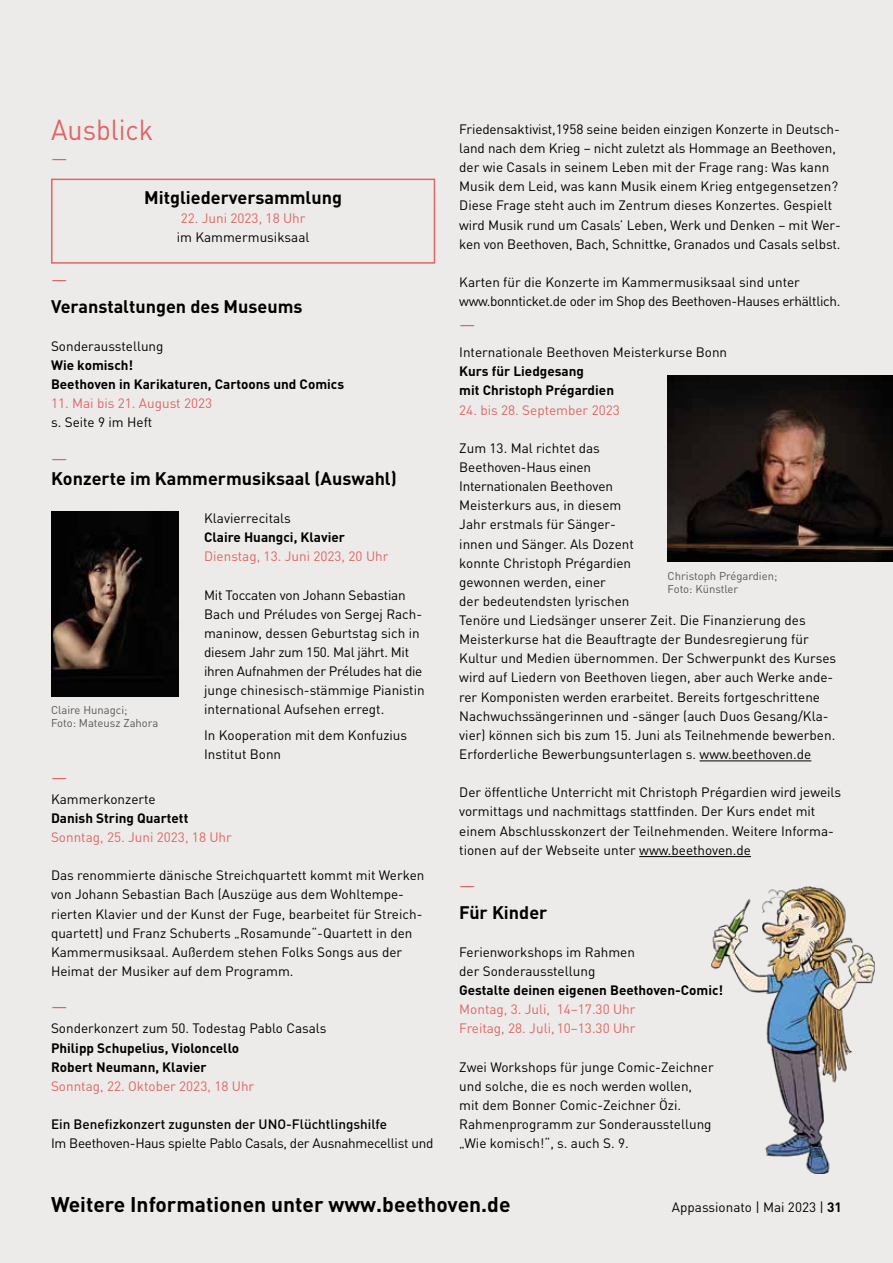
<style>
.page{position:relative;width:893px;height:1263px;background:#ecebea}
.page>*{position:absolute;margin:0;border:0;box-sizing:border-box;transform-origin:0 0}
.t1{font:28.65px "DIN Pro";color:#dd6766;scale:.94 1}
.t2{font:700 21px "DIN Pro";color:#000}
.t3{font:700 18px "DIN Pro";color:#000}
.t4{font:18px "DIN Pro";color:#dd6766}
.t5{font:13.5px/19.2px "DIN Pro";color:#000}
.t6{font:700 13.5px/19.2px "DIN Pro";color:#000}
.t7{font:13.5px/19.2px "DIN Pro";color:#dd6766}
.t8{font:13.5px/19.2px "DIN Pro";letter-spacing:-.025em;color:#000}
.t9{font:13.5px "DIN Pro";letter-spacing:-.02em;color:#000}
.t10{font:500 13.5px "DIN Pro";color:#000}
.t11{font:11.25px/12.8px "DIN Pro";color:#575756}
.s1{font-weight:700}
</style>
<div class="page">
<hr style="left:700px;top:760px;width:111px;height:1px;background:#000">
<hr style="left:639px;top:856px;width:112px;height:1px;background:#000">
<img style="left:711px;top:886px;width:163px;height:288px">
<img style="left:668px;top:375px;width:225px;height:186px">
<img style="left:51px;top:511px;width:128px;height:185px">
<div style="left:51px;top:179px;width:384px;height:85px;border:2px solid #dd6766"></div>
<h1 class="t1" style="left:51px;top:110px;width:110px">Ausblick</h1>
<h3 class="t4" style="left:51px;top:147px;width:18px">—</h3>
<h3 class="t3" style="left:144px;top:185px;width:199px">Mitgliederversammlung</h3>
<p class="t7" style="left:181px;top:208px;width:126px">22. Juni 2023, 18 Uhr</p>
<p class="t5" style="left:177px;top:227px;width:134px">im Kammermusiksaal</p>
<h3 class="t4" style="left:51px;top:268px;width:18px">—</h3>
<h3 class="t3" style="left:51px;top:294px;width:253px">Veranstaltungen des Museums</h3>
<p class="t5" style="left:51px;top:336px;width:114px">Sonderausstellung</p>
<p class="t6" style="left:51px;top:355px;width:295px">Wie komisch!<br>Beethoven in Karikaturen, Cartoons und Comics</p>
<p class="t7" style="left:51px;top:393px;width:163px">11. Mai bis 21. August 2023</p>
<p class="t5" style="left:51px;top:412px;width:103px">s. Seite 9 im Heft</p>
<h3 class="t4" style="left:51px;top:447px;width:18px">—</h3>
<h3 class="t3" style="left:51px;top:466px;width:347px">Konzerte im Kammermusiksaal (Auswahl)</h3>
<p class="t5" style="left:204px;top:508px;width:88px">Klavierrecitals</p>
<p class="t6" style="left:204px;top:527px;width:142px">Claire Huangci, Klavier</p>
<p class="t7" style="left:204px;top:546px;width:186px">Dienstag, 13. Juni 2023, 20 Uhr</p>
<p class="t5" style="left:204px;top:585px;width:222px">Mit Toccaten von Johann Sebastian Bach und Préludes von Sergej Rach&shy;maninow, dessen Geburtstag sich in diesem Jahr zum 150. Mal jährt. Mit ihren Aufnahmen der Préludes hat die junge chinesisch-stämmige Pianistin international Aufsehen erregt.</p>
<p class="t5" style="left:204px;top:725px;width:205px">In Kooperation mit dem Konfuzius<br>Institut Bonn</p>
<h3 class="t4" style="left:51px;top:766px;width:18px">—</h3>
<p class="t5" style="left:51px;top:789px;width:106px">Kammerkonzerte</p>
<p class="t6" style="left:51px;top:808px;width:139px">Danish String Quartett</p>
<p class="t7" style="left:51px;top:827px;width:182px">Sonntag, 25. Juni 2023, 18 Uhr</p>
<p class="t5" style="left:51px;top:865px;width:375px">Das renommierte dänische Streichquartett kommt mit Werken von Johann Sebastian Bach (Auszüge aus dem Wohltempe&shy;rierten Klavier und der Kunst der Fuge, bearbeitet für Streich&shy;quartett) und Franz Schuberts „Rosamunde“-Quartett in den Kammermusiksaal. Außerdem stehen Folks Songs aus der Heimat der Musiker auf dem Programm.</p>
<h3 class="t4" style="left:51px;top:995px;width:18px">—</h3>
<p class="t5" style="left:51px;top:1018px;width:277px">Sonderkonzert zum 50. Todestag Pablo Casals</p>
<p class="t6" style="left:51px;top:1037px;width:190px">Philipp Schupelius, Violoncello<br>Robert Neumann, Klavier</p>
<p class="t7" style="left:51px;top:1076px;width:205px">Sonntag, 22. Oktober 2023, 18 Uhr</p>
<p class="t10" style="left:51px;top:1115px;width:337px">Ein Benefizkonzert zugunsten der UNO-Flüchtlingshilfe</p>
<p class="t9" style="left:51px;top:1134px;width:384px">Im Beethoven-Haus spielte Pablo Casals, der Ausnahmecellist und</p>
<p class="t11" style="left:51px;top:703px;width:109px">Claire Hunagci;<br>Foto: Mateusz Zahora</p>
<p class="t5" style="left:459px;top:119px;width:383px">Friedensaktivist,1958 seine beiden einzigen Konzerte in Deutsch&shy;land nach dem Krieg – nicht zuletzt als Hommage an Beethoven, der wie Casals in seinem Leben mit der Frage rang: Was kann Musik dem Leid, was kann Musik einem Krieg entgegensetzen?<br>Diese Frage steht auch im Zentrum dieses Konzertes. Gespielt wird Musik rund um Casals’ Leben, Werk und Denken – mit Wer&shy;ken von Beethoven, Bach, Schnittke, Granados und Casals selbst.</p>
<p class="t8" style="left:459px;top:272px;width:383px">Karten für die Konzerte im Kammermusiksaal sind unter www.bonnticket.de oder im Shop des Beethoven-Hauses erhältlich.</p>
<h3 class="t4" style="left:459px;top:313px;width:18px">—</h3>
<p class="t5" style="left:459px;top:342px;width:269px">Internationale Beethoven Meisterkurse Bonn</p>
<p class="t6" style="left:459px;top:361px;width:156px">Kurs für Liedgesang<br>mit Christoph Prégardien</p>
<p class="t7" style="left:459px;top:400px;width:162px">24. bis 28. September 2023</p>
<p class="t5" style="left:459px;top:438px;width:379px">Zum 13. Mal richtet das<br>Beethoven-Haus einen<br>Internationalen Beethoven<br>Meisterkurs aus, in diesem<br>Jahr erstmals für Sänger-<br>innen und Sänger. Als Dozent<br>konnte Christoph Prégardien<br>gewonnen werden, einer<br>der bedeutendsten lyrischen<br>Tenöre und Liedsänger unserer Zeit. Die Finanzierung des Meisterkurse hat die Beauftragte der Bundesregierung für Kultur und Medien übernommen. Der Schwerpunkt des Kurses wird auf Liedern von Beethoven liegen, aber auch Werke ande&shy;rer Komponisten werden erarbeitet. Bereits fortgeschrittene Nachwuchssängerinnen und -sänger (auch Duos Gesang/Kla&shy;vier) können sich bis zum 15. Juni als Teilnehmende bewerben.<br>Erforderliche Bewerbungsunterlagen s. www.beethoven.de</p>
<p class="t5" style="left:459px;top:782px;width:384px">Der öffentliche Unterricht mit Christoph Prégardien wird jeweils vormittags und nachmittags stattfinden. Der Kurs endet mit einem Abschlusskonzert der Teilnehmenden. Weitere Informa&shy;tionen auf der Webseite unter www.beethoven.de</p>
<h3 class="t4" style="left:459px;top:874px;width:18px">—</h3>
<h3 class="t3" style="left:459px;top:900px;width:90px">Für Kinder</h3>
<p class="t5" style="left:459px;top:942px;width:177px">Ferienworkshops im Rahmen der Sonderausstellung</p>
<p class="t6" style="left:459px;top:980px;width:265px">Gestalte deinen eigenen Beethoven-Comic!</p>
<p class="t7" style="left:459px;top:999px;width:178px">Montag, 3. Juli, 14–17.30 Uhr<br>Freitag, 28. Juli, 10–13.30 Uhr</p>
<p class="t5" style="left:459px;top:1056px;width:256px">Zwei Workshops für junge Comic-Zeichner und solche, die es noch werden wollen, mit dem Bonner Comic-Zeichner Özi.<br>Rahmenprogramm zur Sonderausstellung „Wie komisch!“, s. auch S. 9.</p>
<p class="t11" style="left:668px;top:570px;width:111px">Christoph Prégardien;<br>Foto: Künstler</p>
<h2 class="t2" style="left:51px;top:1190px;width:461px">Weitere Informationen unter www.beethoven.de</h2>
<p class="t5" style="left:672px;top:1197px;width:172px">Appassionato | Mai 2023 | <span class="s1">31</span></p>
</div>
